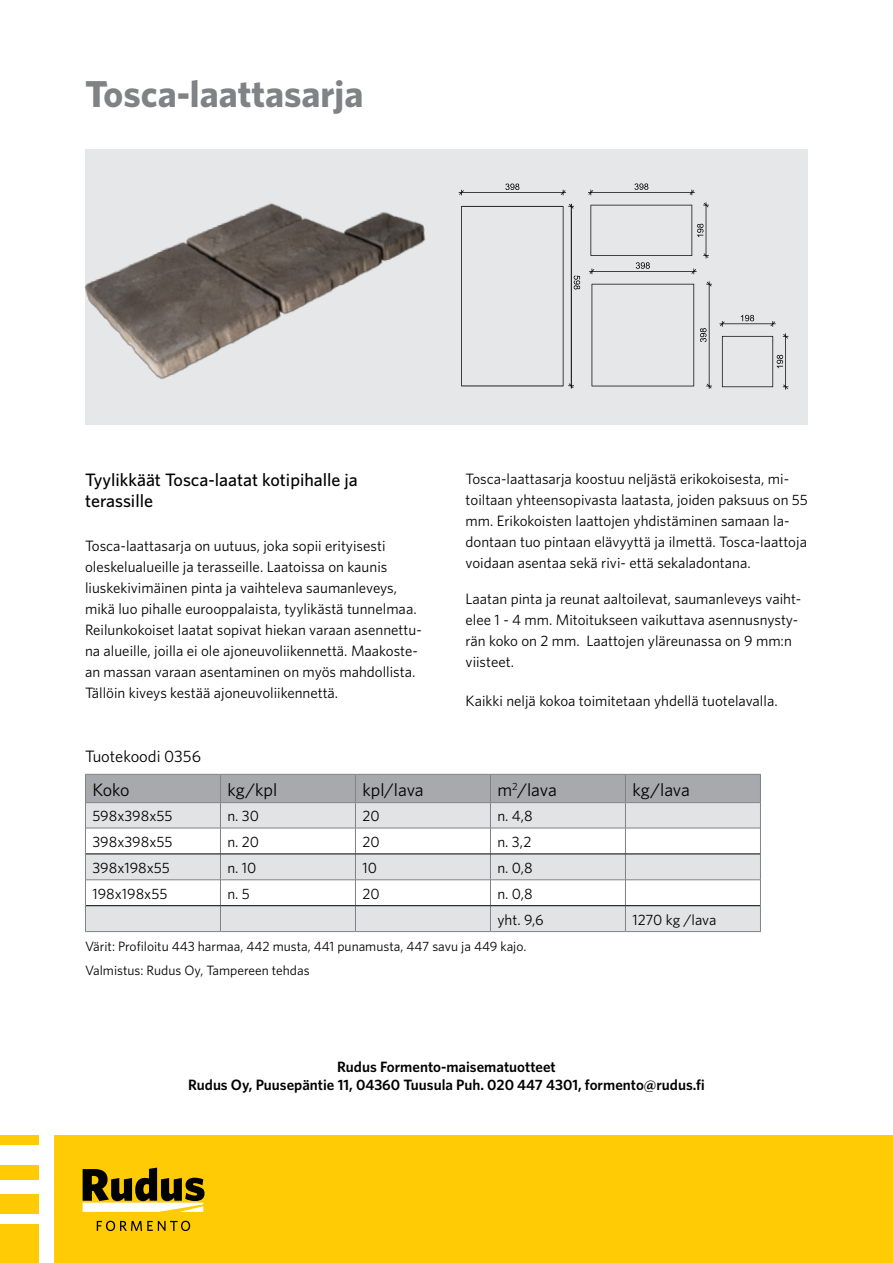
<style>
.page{position:relative;width:893px;height:1263px;background:#fff}
.page>*{position:absolute;margin:0;border:0;box-sizing:border-box;transform-origin:0 0}
.t1{font:700 37.5px "Whitney";color:#808285}
.t2{font:500 18px/21px "Whitney";color:#000}
.t3{font:18px "Whitney";color:#000}
.t4{font:16.5px "Whitney";color:#000}
.t5{font:15px/21px "Whitney";color:#000}
.t6{font:600 15px/18px "Whitney";color:#000;text-align:center}
.t7{font:13.5px/24px "Whitney";color:#000}
</style>
<div class="page">
<div style="left:85px;top:149px;width:723px;height:275px;background:#e6e7e8"></div>
<svg style="left:719px;top:315px;width:57px;height:12px"></svg>
<svg style="left:722px;top:333px;width:66px;height:57px;background:#d8d9da"></svg>
<svg style="left:588px;top:183px;width:107px;height:12px"></svg>
<div style="left:592px;top:284px;width:102px;height:102px;background:#e6e7e8"></div>
<svg style="left:589px;top:202px;width:120px;height:72px;background:#dadbdc"></svg>
<svg style="left:700px;top:281px;width:12px;height:108px"></svg>
<svg style="left:459px;top:184px;width:107px;height:11px"></svg>
<div style="left:461px;top:204px;width:119px;height:184px;background:#e6e7e8"></div>
<hr style="left:571px;top:204px;width:1px;height:184px;background:#000">
<div style="left:54px;top:1135px;width:839px;height:128px;background:#ffcb05"></div>
<div style="left:0;top:1135px;width:38px;height:10px;background:#ffcb05"></div>
<div style="left:0;top:1165px;width:38px;height:15px;background:#ffcb05"></div>
<div style="left:0;top:1194px;width:38px;height:20px;background:#ffcb05"></div>
<div style="left:0;top:1224px;width:38px;height:39px;background:#ffcb05"></div>
<svg style="left:83px;top:1167px;width:122px;height:45px"></svg>
<svg style="left:97px;top:1221px;width:93px;height:10px"></svg>
<img style="left:84px;top:169px;width:363px;height:223px">
<hr style="left:85px;top:931px;width:135px;height:1px;background:#808285">
<hr style="left:220px;top:931px;width:135px;height:1px;background:#808285">
<hr style="left:355px;top:931px;width:135px;height:1px;background:#808285">
<hr style="left:490px;top:931px;width:135px;height:1px;background:#808285">
<hr style="left:625px;top:931px;width:136px;height:1px;background:#808285">
<svg style="left:85px;top:774px;width:676px;height:157px"></svg>
<hr style="left:355px;top:802px;width:135px;height:1px;background:#808285">
<hr style="left:490px;top:802px;width:135px;height:1px;background:#808285">
<hr style="left:625px;top:802px;width:136px;height:1px;background:#808285">
<h1 class="t1" style="left:85px;top:68px;width:280px">Tosca-laattasarja</h1>
<p class="t2" style="left:85px;top:469px;width:274px">Tyylikkäät Tosca-laatat kotipihalle ja terassille</p>
<p class="t5" style="left:85px;top:535px;width:338px">Tosca-laattasarja on uutuus, joka sopii erityisesti oleskelualueille ja terasseille. Laatoissa on kaunis liuskekivimäinen pinta ja vaihteleva saumanleveys, mikä luo pihalle eurooppalaista, tyylikästä tunnelmaa.<br>Reilunkokoiset laatat sopivat hiekan varaan asennettu&shy;na alueille, joilla ei ole ajoneuvoliikennettä. Maakoste&shy;an massan varaan asentaminen on myös mahdollista.<br>Tällöin kiveys kestää ajoneuvoliikennettä.</p>
<p class="t4" style="left:85px;top:745px;width:118px">Tuotekoodi 0356</p>
<p class="t5" style="left:466px;top:468px;width:344px">Tosca-laattasarja koostuu neljästä erikokoisesta, mi&shy;toiltaan yhteensopivasta laatasta, joiden paksuus on 55 mm. Erikokoisten laattojen yhdistäminen samaan la&shy;dontaan tuo pintaan elävyyttä ja ilmettä. Tosca-laattoja voidaan asentaa sekä rivi- että sekaladontana.</p>
<p class="t5" style="left:466px;top:588px;width:337px">Laatan pinta ja reunat aaltoilevat, saumanleveys vaiht&shy;elee 1 - 4 mm. Mitoitukseen vaikuttava asennusnysty&shy;rän koko on 2 mm. Laattojen yläreunassa on 9 mm:n viisteet.</p>
<p class="t5" style="left:466px;top:690px;width:313px">Kaikki neljä kokoa toimitetaan yhdellä tuotelavalla.</p>
<p class="t3" style="left:92px;top:777px;width:39px">Koko</p>
<p class="t3" style="left:227px;top:777px;width:51px">kg/kpl</p>
<p class="t3" style="left:362px;top:777px;width:63px">kpl/lava</p>
<p class="t3" style="left:497px;top:777px;width:61px">m<sup>2</sup>/lava</p>
<p class="t3" style="left:632px;top:777px;width:59px">kg/lava</p>
<p class="t5" style="left:92px;top:805px;width:82px">598x398x55</p>
<p class="t5" style="left:227px;top:805px;width:33px">n. 30</p>
<p class="t5" style="left:362px;top:805px;width:19px">20</p>
<p class="t5" style="left:497px;top:805px;width:37px">n. 4,8</p>
<p class="t5" style="left:92px;top:831px;width:81px">398x398x55</p>
<p class="t5" style="left:227px;top:831px;width:33px">n. 20</p>
<p class="t5" style="left:362px;top:831px;width:19px">20</p>
<p class="t5" style="left:497px;top:831px;width:35px">n. 3,2</p>
<p class="t5" style="left:92px;top:857px;width:79px">398x198x55</p>
<p class="t5" style="left:227px;top:857px;width:31px">n. 10</p>
<p class="t5" style="left:362px;top:857px;width:16px">10</p>
<p class="t5" style="left:497px;top:857px;width:37px">n. 0,8</p>
<p class="t5" style="left:92px;top:883px;width:76px">198x198x55</p>
<p class="t5" style="left:227px;top:883px;width:24px">n. 5</p>
<p class="t5" style="left:362px;top:883px;width:19px">20</p>
<p class="t5" style="left:497px;top:880px;width:48px;line-height:26px">n. 0,8 yht. 9,6</p>
<p class="t5" style="left:632px;top:908px;width:86px">1270 kg /lava</p>
<p class="t7" style="left:85px;top:934px;width:443px">Värit: Profiloitu 443 harmaa, 442 musta, 441 punamusta, 447 savu ja 449 kajo.<br>Valmistus: Rudus Oy, Tampereen tehdas</p>
<p class="t6" style="left:188px;top:1057px;width:518px">Rudus Formento-maisematuotteet<br>Rudus Oy, Puusepäntie 11, 04360 Tuusula Puh. 020 447 4301, formento@rudus.fi</p>
</div>
